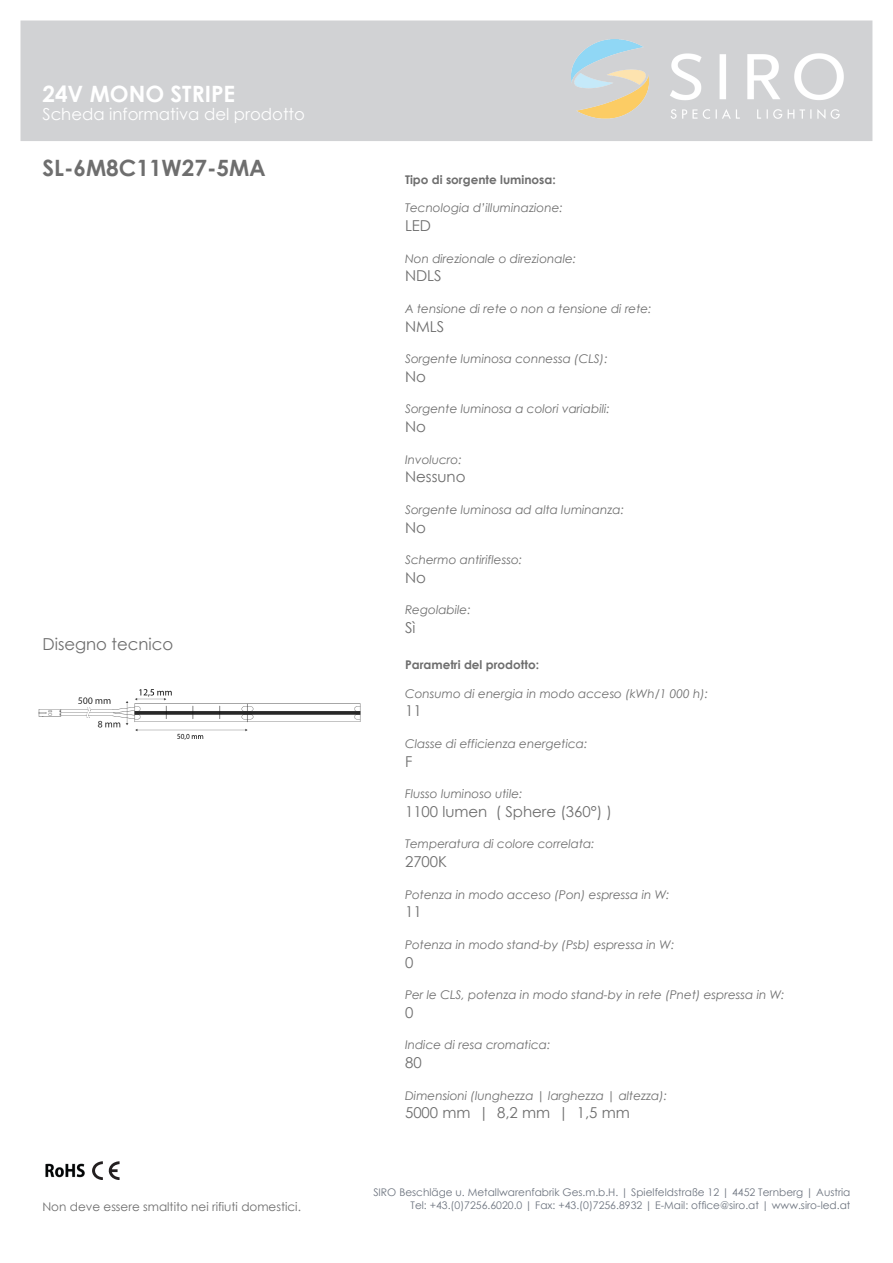
<style>
.page{position:relative;width:893px;height:1263px;background:#fff}
.page>*{position:absolute;margin:0;border:0;box-sizing:border-box;transform-origin:0 0}
.t1{font:700 22.5px "Century Gothic";color:#6e6e6e}
.t2{font:700 22.5px "Century Gothic";color:#fff}
.t3{font:16.5px "Century Gothic";color:#fff}
.t4{font:16.5px "Century Gothic";color:#6e6e6e}
.t5{font:15px "Century Gothic";color:#6e6e6e}
.t6{font:italic 12px "Century Gothic";color:#6e6e6e}
.t7{font:700 12px "Century Gothic";color:#6e6e6e}
.t8{font:12px "Century Gothic";color:#6e6e6e}
.t9{font:10.5px/12.6px "Century Gothic";color:#6d747f;text-align:right}
</style>
<div class="page">
<div style="left:21px;top:21px;width:851px;height:120px;background:#d1d2d4"></div>
<img style="left:571px;top:40px;width:272px;height:78px">
<img style="left:45px;top:1163px;width:40px;height:15px">
<svg style="left:92px;top:1161px;width:27px;height:19px"></svg>
<img style="left:38px;top:689px;width:323px;height:51px">
<h1 class="t2" style="left:42px;top:80px;width:194px">24V MONO STRIPE</h1>
<h2 class="t3" style="left:42px;top:104px;width:264px">Scheda informativa del prodotto</h2>
<h1 class="t1" style="left:42px;top:154px;width:225px">SL-6M8C11W27-5MA</h1>
<h2 class="t4" style="left:42px;top:633px;width:132px">Disegno tecnico</h2>
<p class="t8" style="left:42px;top:1199px;width:260px">Non deve essere smaltito nei rifiuti domestici.</p>
<p class="t7" style="left:405px;top:172px;width:152px">Tipo di sorgente luminosa:</p>
<p class="t6" style="left:405px;top:201px;width:159px">Tecnologia d’illuminazione:</p>
<p class="t5" style="left:405px;top:216px;width:28px">LED</p>
<p class="t6" style="left:405px;top:251px;width:173px">Non direzionale o direzionale:</p>
<p class="t5" style="left:405px;top:267px;width:38px">NDLS</p>
<p class="t6" style="left:405px;top:301px;width:248px">A tensione di rete o non a tensione di rete:</p>
<p class="t5" style="left:405px;top:317px;width:41px">NMLS</p>
<p class="t6" style="left:405px;top:351px;width:204px">Sorgente luminosa connessa (CLS):</p>
<p class="t5" style="left:405px;top:367px;width:22px">No</p>
<p class="t6" style="left:405px;top:402px;width:206px">Sorgente luminosa a colori variabili:</p>
<p class="t5" style="left:405px;top:417px;width:22px">No</p>
<p class="t6" style="left:405px;top:452px;width:58px">Involucro:</p>
<p class="t5" style="left:405px;top:468px;width:62px">Nessuno</p>
<p class="t6" style="left:405px;top:502px;width:221px">Sorgente luminosa ad alta luminanza:</p>
<p class="t5" style="left:405px;top:518px;width:22px">No</p>
<p class="t6" style="left:405px;top:552px;width:119px">Schermo antiriflesso:</p>
<p class="t5" style="left:405px;top:568px;width:22px">No</p>
<p class="t6" style="left:405px;top:603px;width:67px">Regolabile:</p>
<p class="t5" style="left:405px;top:618px;width:12px">Sì</p>
<p class="t7" style="left:405px;top:657px;width:136px">Parametri del prodotto:</p>
<p class="t6" style="left:405px;top:686px;width:305px">Consumo di energia in modo acceso (kWh/1 000 h):</p>
<p class="t5" style="left:405px;top:702px;width:18px">11</p>
<p class="t6" style="left:405px;top:736px;width:184px">Classe di efficienza energetica:</p>
<p class="t5" style="left:405px;top:752px;width:9px">F</p>
<p class="t6" style="left:405px;top:786px;width:119px">Flusso luminoso utile:</p>
<p class="t5" style="left:405px;top:802px;width:208px">1100 lumen ( Sphere (360°) )</p>
<p class="t6" style="left:405px;top:837px;width:191px">Temperatura di colore correlata:</p>
<p class="t5" style="left:405px;top:852px;width:44px">2700K</p>
<p class="t6" style="left:405px;top:887px;width:266px">Potenza in modo acceso (Pon) espressa in W:</p>
<p class="t5" style="left:405px;top:903px;width:18px">11</p>
<p class="t6" style="left:405px;top:937px;width:271px">Potenza in modo stand-by (Psb) espressa in W:</p>
<p class="t5" style="left:405px;top:953px;width:10px">0</p>
<p class="t6" style="left:405px;top:987px;width:381px">Per le CLS, potenza in modo stand-by in rete (Pnet) espressa in W:</p>
<p class="t5" style="left:405px;top:1003px;width:10px">0</p>
<p class="t6" style="left:405px;top:1038px;width:147px">Indice di resa cromatica:</p>
<p class="t5" style="left:405px;top:1053px;width:18px">80</p>
<p class="t6" style="left:405px;top:1088px;width:264px">Dimensioni (lunghezza | larghezza | altezza):</p>
<p class="t5" style="left:405px;top:1104px;width:226px">5000 mm | 8,2 mm | 1,5 mm</p>
<p class="t9" style="left:373px;top:1186px;width:479px">SIRO Beschläge u. Metallwarenfabrik Ges.m.b.H. | Spielfeldstraße 12 | 4452 Ternberg | Austria<br>Tel: +43.(0)7256.6020.0 | Fax: +43.(0)7256.8932 | E-Mail: office@siro.at | www.siro-led.at</p>
</div>
